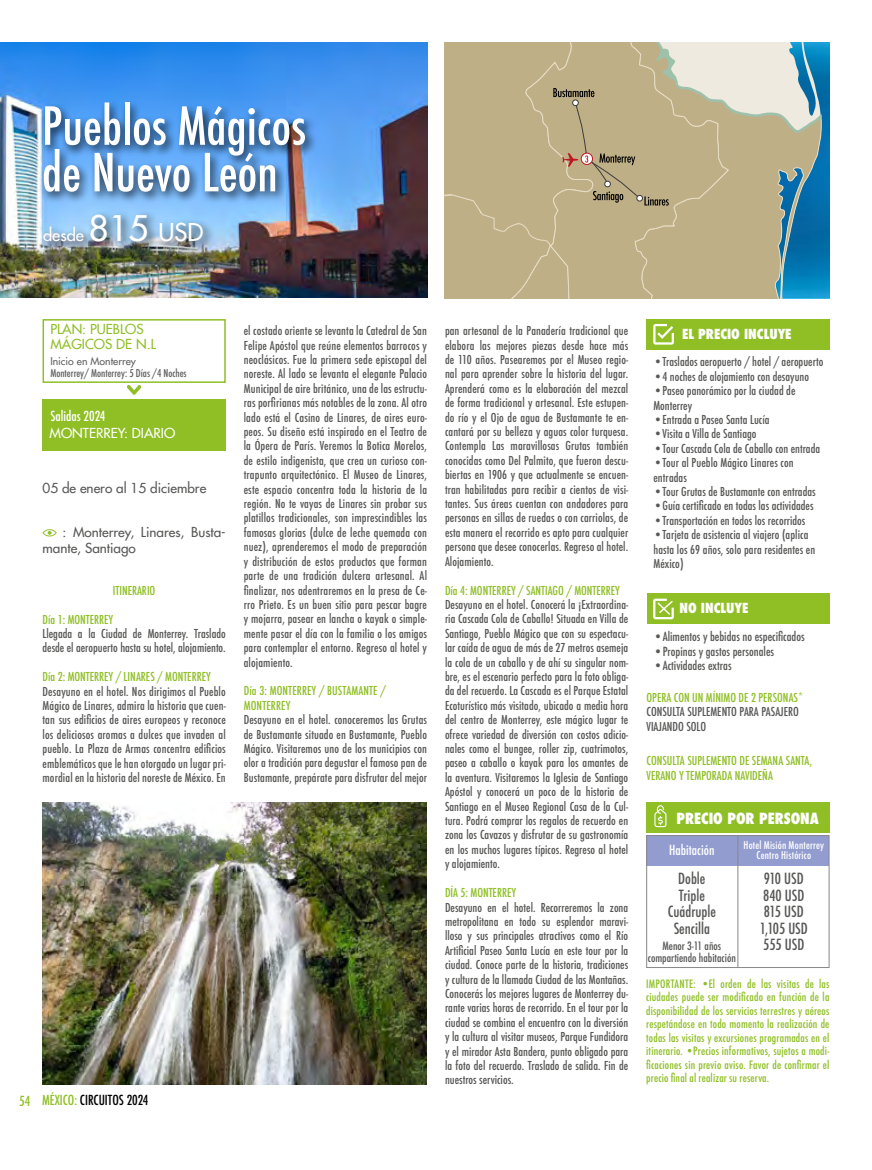
<style>
.page{position:relative;width:872px;height:1170px;background:#fff}
.page>*{position:absolute;margin:0;border:0;box-sizing:border-box;transform-origin:0 0}
.t1{font:500 condensed 51px/46.5px "Futura";color:#fff}
.t2{font:500 16.5px "Futura";color:#fff}
.t3{font:500 condensed 15px/16.5px "Futura";color:#575756;text-align:center}
.t4{font:800 condensed 15px "Futura";color:#fff}
.t5{font:500 13.5px/16.2px "Futura";color:#575756}
.t6{font:500 13.5px/15px "Futura";color:#8fbf25}
.t7{font:800 condensed 13.5px "Futura";color:#fff}
.t8{font:500 condensed 13.5px "Futura";color:#000}
.t9{font:500 condensed 13.5px "Futura";color:#fff}
.t10{font:500 13.5px "Futura";color:#fff}
.t11{font:500 condensed 12.3px "Futura";color:#575756}
.t12{font:500 condensed 12px/14.4px "Futura";color:#575756;text-align:justify}
.t13{font:500 condensed 12px/14.4px "Futura";color:#8fbf25}
.t14{font:500 condensed 11.25px/13.5px "Futura";letter-spacing:.015em;color:#8fbf25;text-align:justify}
.t15{font:500 condensed 11.25px/12px "Futura";color:#575756;text-align:center}
.t16{font:500 condensed 10.5px/10.5px "Futura";letter-spacing:.02em;color:#fff;text-align:center}
.t17{font:500 condensed 10.5px "Futura";color:#616161}
.t18{font:500 10.5px "Futura";color:#616161}
.s1{font-size:34.5px}
.s2{font-size:24px}
.s3{color:#8fbf25}
</style>
<div class="page">
<div style="left:43px;top:319px;width:183px;height:64px;border:2px solid #8fbf25"></div>
<svg style="left:43px;top:529px;width:14px;height:7px"></svg>
<div style="left:43px;top:399px;width:183px;height:51px;background:#8fbf25"></div>
<div style="left:646px;top:319px;width:183px;height:30px;background:#8fbf25"></div>
<svg style="left:653px;top:324px;width:21px;height:21px"></svg>
<div style="left:646px;top:593px;width:183px;height:31px;background:#8fbf25"></div>
<svg style="left:653px;top:598px;width:21px;height:21px"></svg>
<img style="left:0;top:43px;width:427px;height:255px">
<div style="left:39px;top:98px;width:278px;height:106px;background:#000;opacity:.75"></div>
<div style="left:40px;top:210px;width:176px;height:44px;background:#000;opacity:.75"></div>
<svg style="left:127px;top:385px;width:15px;height:10px"></svg>
<div style="left:646px;top:802px;width:183px;height:30px;background:#8fbf25"></div>
<svg style="left:654px;top:805px;width:12px;height:22px"></svg>
<div style="left:646px;top:835px;width:183px;height:30px;background:#939ccf"></div>
<div style="left:646px;top:835px;width:183px;height:132px;border:1px solid #878787"></div>
<hr style="left:737px;top:835px;width:1px;height:132px;background:#878787">
<img style="left:43px;top:802px;width:384px;height:282px">
<svg style="left:444px;top:42px;width:378px;height:256px;background:#b7b091"></svg>
<h1 class="t1" style="left:42px;top:103px;width:265px">Pueblos Mágicos de Nuevo León</h1>
<h2 class="t2" style="left:43px;top:224px;width:162px">desde <span class="s1">815</span> <span class="s2">USD</span></h2>
<p class="t6" style="left:50px;top:322px;width:107px">PLAN: PUEBLOS<br>MÁGICOS DE N.L</p>
<p class="t18" style="left:50px;top:354px;width:87px">Inicio en Monterrey</p>
<p class="t17" style="left:50px;top:366px;width:138px">Monterrey/ Monterrey: 5 Días /4 Noches</p>
<p class="t9" style="left:50px;top:407px;width:57px">Salidas 2024</p>
<p class="t10" style="left:50px;top:424px;width:127px">MONTERREY: DIARIO</p>
<p class="t5" style="left:43px;top:480px;width:165px">05 de enero al 15 diciembre</p>
<p class="t5" style="left:43px;top:523px;width:185px;text-indent:20px">: Monterrey, Linares, Busta&shy;mante, Santiago</p>
<p class="t13" style="left:113px;top:583px;width:44px">ITINERARIO</p>
<p class="t13" style="left:43px;top:612px;width:72px">Día 1: MONTERREY</p>
<p class="t12" style="left:43px;top:626px;width:185px">Llegada a la Ciudad de Monterrey. Traslado desde el aeropuerto hasta su hotel, alojamiento.</p>
<p class="t13" style="left:43px;top:669px;width:170px">Día 2: MONTERREY / LINARES / MONTERREY</p>
<p class="t12" style="left:43px;top:684px;width:185px">Desayuno en el hotel. Nos dirigimos al Pueblo Mágico de Linares, admira la historia que cuen&shy;tan sus edificios de aires europeos y reconoce los deliciosos aromas a dulces que invaden al pueblo. La Plaza de Armas concentra edificios emblemáticos que le han otorgado un lugar pri&shy;mordial en la historia del noreste de México. En</p>
<p class="t8" style="left:19px;top:1091px;width:131px"><span class="s3">54 MÉXICO:</span> CIRCUITOS 2024</p>
<p class="t12" style="left:244px;top:323px;width:185px">el costado oriente se levanta la Catedral de San Felipe Apóstol que reúne elementos barrocos y neoclásicos. Fue la primera sede episcopal del noreste. Al lado se levanta el elegante Palacio Municipal de aire británico, una de las estructu&shy;ras porfirianas más notables de la zona. Al otro lado está el Casino de Linares, de aires euro&shy;peos. Su diseño está inspirado en el Teatro de la Ópera de París. Veremos la Botica Morelos, de estilo indigenista, que crea un curioso con&shy;trapunto arquitectónico. El Museo de Linares, este espacio concentra toda la historia de la región. No te vayas de Linares sin probar sus platillos tradicionales, son imprescindibles las famosas glorias (dulce de leche quemada con nuez), aprenderemos el modo de preparación y distribución de estos productos que forman parte de una tradición dulcera artesanal. Al finalizar, nos adentraremos en la presa de Ce&shy;rro Prieto. Es un buen sitio para pescar bagre y mojarra, pasear en lancha o kayak o simple&shy;mente pasar el día con la familia o los amigos para contemplar el entorno. Regreso al hotel y alojamiento.</p>
<p class="t13" style="left:244px;top:683px;width:143px">Día 3: MONTERREY / BUSTAMANTE /<br>MONTERREY</p>
<p class="t12" style="left:244px;top:712px;width:185px">Desayuno en el hotel. conoceremos las Grutas de Bustamante situado en Bustamante, Pueblo Mágico. Visitaremos uno de los municipios con olor a tradición para degustar el famoso pan de Bustamante, prepárate para disfrutar del mejor</p>
<p class="t12" style="left:445px;top:323px;width:185px">pan artesanal de la Panadería tradicional que elabora las mejores piezas desde hace más de 110 años. Pasearemos por el Museo regio&shy;nal para aprender sobre la historia del lugar.<br>Aprenderá como es la elaboración del mezcal de forma tradicional y artesanal. Este estupen&shy;do río y el Ojo de agua de Bustamante te en&shy;cantará por su belleza y aguas color turquesa.<br>Contempla Las maravillosas Grutas también conocidas como Del Palmito, que fueron descu&shy;biertas en 1906 y que actualmente se encuen&shy;tran habilitadas para recibir a cientos de visi&shy;tantes. Sus áreas cuentan con andadores para personas en sillas de ruedas o con carriolas, de esta manera el recorrido es apto para cualquier persona que desee conocerlas. Regreso al hotel.<br>Alojamiento.</p>
<p class="t13" style="left:445px;top:583px;width:176px">Día 4: MONTERREY / SANTIAGO / MONTERREY</p>
<p class="t12" style="left:445px;top:597px;width:185px">Desayuno en el hotel. Conocerá la ¡Extraordina&shy;ria Cascada Cola de Caballo! Situada en Villa de Santiago, Pueblo Mágico que con su espectacu&shy;lar caída de agua de más de 27 metros asemeja la cola de un caballo y de ahí su singular nom&shy;bre, es el escenario perfecto para la foto obliga&shy;da del recuerdo. La Cascada es el Parque Estatal Ecoturístico más visitado, ubicado a media hora del centro de Monterrey, este mágico lugar te ofrece variedad de diversión con costos adicio&shy;nales como el bungee, roller zip, cuatrimotos, paseo a caballo o kayak para los amantes de la aventura. Visitaremos la Iglesia de Santiago Apóstol y conocerá un poco de la historia de Santiago en el Museo Regional Casa de la Cul&shy;tura. Podrá comprar los regalos de recuerdo en zona los Cavazos y disfrutar de su gastronomía en los muchos lugares típicos. Regreso al hotel y alojamiento.</p>
<p class="t13" style="left:445px;top:885px;width:73px">DÍA 5: MONTERREY</p>
<p class="t12" style="left:445px;top:899px;width:185px">Desayuno en el hotel. Recorreremos la zona metropolitana en todo su esplendor maravi&shy;lloso y sus principales atractivos como el Río Artificial Paseo Santa Lucía en este tour por la ciudad. Conoce parte de la historia, tradiciones y cultura de la llamada Ciudad de las Montañas.<br>Conocerás los mejores lugares de Monterrey du&shy;rante varias horas de recorrido. En el tour por la ciudad se combina el encuentro con la diversión y la cultura al visitar museos, Parque Fundidora y el mirador Asta Bandera, punto obligado para la foto del recuerdo. Traslado de salida. Fin de nuestros servicios.</p>
<p class="t7" style="left:682px;top:325px;width:111px">EL PRECIO INCLUYE</p>
<p class="t12" style="left:653px;top:354px;width:171px">•Traslados aeropuerto / hotel / aeropuerto</p>
<p class="t12" style="left:653px;top:369px;width:157px">•4 noches de alojamiento con desayuno</p>
<p class="t12" style="left:653px;top:383px;width:143px">•Paseo panorámico por la ciudad de<br>Monterrey</p>
<p class="t12" style="left:653px;top:412px;width:118px">•Entrada a Paseo Santa Lucía</p>
<p class="t12" style="left:653px;top:426px;width:104px">•Visita a Villa de Santiago</p>
<p class="t12" style="left:653px;top:441px;width:168px">•Tour Cascada Cola de Caballo con entrada</p>
<p class="t12" style="left:653px;top:455px;width:142px">•Tour al Pueblo Mágico Linares con entradas</p>
<p class="t12" style="left:653px;top:484px;width:164px">•Tour Grutas de Bustamante con entradas</p>
<p class="t12" style="left:653px;top:498px;width:162px">•Guía certificado en todas las actividades</p>
<p class="t12" style="left:653px;top:513px;width:153px">•Transportación en todos los recorridos</p>
<p class="t12" style="left:653px;top:527px;width:163px;text-align:left">•Tarjeta de asistencia al viajero (aplica hasta los 69 años, solo para residentes en<br>México)</p>
<p class="t7" style="left:679px;top:598px;width:70px">NO INCLUYE</p>
<p class="t11" style="left:653px;top:628px;width:153px">•Alimentos y bebidas no especificados</p>
<p class="t11" style="left:653px;top:643px;width:122px">•Propinas y gastos personales</p>
<p class="t11" style="left:653px;top:658px;width:80px">•Actividades extras</p>
<p class="t13" style="left:646px;top:690px;width:158px">OPERA CON UN MÍNIMO DE 2 PERSONAS*</p>
<p class="t12" style="left:646px;top:704px;width:154px">CONSULTA SUPLEMENTO PARA PASAJERO<br>VIAJANDO SOLO</p>
<p class="t13" style="left:646px;top:753px;width:167px">CONSULTA SUPLEMENTO DE SEMANA SANTA,<br>VERANO Y TEMPORADA NAVIDEÑA</p>
<p class="t4" style="left:676px;top:808px;width:144px">PRECIO POR PERSONA</p>
<p class="t9" style="left:669px;top:841px;width:47px">Habitación</p>
<p class="t16" style="left:743px;top:839px;width:82px">Hotel Misión Monterrey<br>Centro Histórico</p>
<p class="t3" style="left:668px;top:870px;width:50px">Doble<br>Triple<br>Cuádruple<br>Sencilla</p>
<p class="t15" style="left:648px;top:940px;width:90px">Menor 3-11 años compartiendo habitación</p>
<p class="t3" style="left:759px;top:870px;width:50px;text-align:left">910 USD<br>840 USD<br>815 USD<br>1,105 USD<br>555 USD</p>
<p class="t14" style="left:646px;top:976px;width:185px">IMPORTANTE: •El orden de las visitas de las ciudades puede ser modificado en función de la disponibilidad de los servicios terrestres y aéreos respetándose en todo momento la realización de todas las visitas y excursiones programadas en el itinerario. •Precios informativos, sujetos a modi&shy;ficaciones sin previo aviso. Favor de confirmar el precio final al realizar su reserva.</p>
</div>
